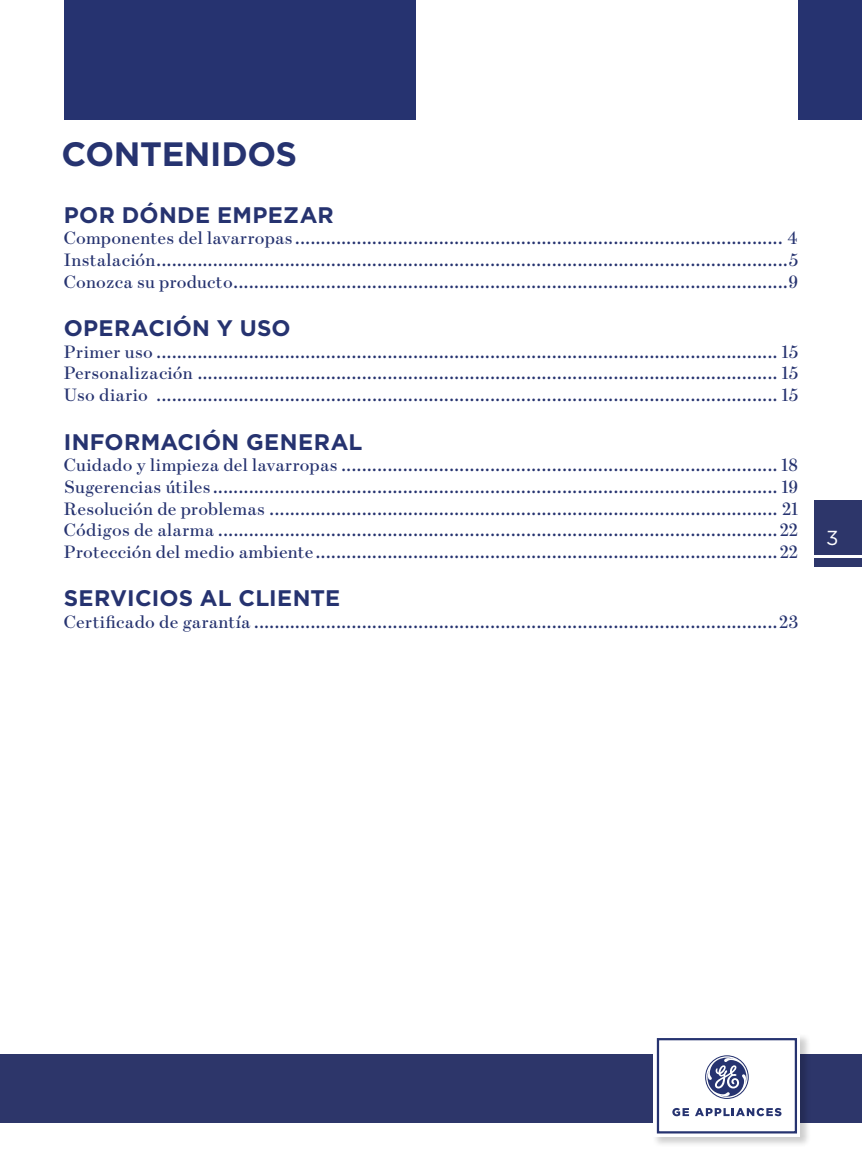
<style>
.page{position:relative;width:862px;height:1149px;background:#fff}
.page>*{position:absolute;margin:0;border:0;box-sizing:border-box;transform-origin:0 0}
.t1{font:700 33.75px "Gotham";letter-spacing:-.01em;color:#263370}
.t2{font:700 22.5px "Gotham";letter-spacing:.015em;color:#263370}
.t3{font:20.25px "Gotham";color:#fff}
.t4{font:18px/21.6px "Escrow";letter-spacing:.015em;color:#263370;text-align:justify}
</style>
<div class="page">
<div style="left:1px;top:1054px;width:860px;height:68px;background:#2d366a"></div>
<div style="left:651px;top:1032px;width:159px;height:115px;background:#000;opacity:.89"></div>
<div style="left:653px;top:1034px;width:146px;height:101px;background:linear-gradient(to right,#fff,#fff)"></div>
<div style="left:656px;top:1037px;width:140px;height:96px;background:#fff;border:2px solid #263370"></div>
<svg style="left:705px;top:1055px;width:43px;height:43px"></svg>
<svg style="left:672px;top:1108px;width:16px;height:7px"></svg>
<svg style="left:695px;top:1108px;width:86px;height:7px"></svg>
<div style="left:813px;top:500px;width:48px;height:66px;background:#2d366a"></div>
<hr style="left:813px;top:555px;width:48px;height:3px;background:#fff">
<div style="left:797px;top:0;width:64px;height:119px;background:#263370"></div>
<div style="left:64px;top:0;width:351px;height:119px;background:#263370"></div>
<h1 class="t1" style="left:61px;top:131px;width:237px">CONTENIDOS</h1>
<p class="t2" style="left:64px;top:200px;width:271px">POR DÓNDE EMPEZAR</p>
<p class="t4" style="left:64px;top:227px;width:735px">Componentes del lavarropas ............................................................................................... 4<br>Instalación...........................................................................................................................5<br>Conozca su producto............................................................................................................9</p>
<p class="t2" style="left:64px;top:313px;width:228px">OPERACIÓN Y USO</p>
<p class="t4" style="left:64px;top:340px;width:735px">Primer uso. ......................................................................................................................... 15<br>Personalización ................................................................................................................. 15<br>Uso diario ......................................................................................................................... 15</p>
<p class="t2" style="left:64px;top:426px;width:300px">INFORMACIÓN GENERAL</p>
<p class="t4" style="left:64px;top:454px;width:735px">Cuidado y limpieza del lavarropas ..................................................................................... 18<br>Sugerencias útiles .............................................................................................................. 19<br>Resolución de problemas ................................................................................................... 21<br>Códigos de alarma .............................................................................................................22<br>Protección del medio ambiente..........................................................................................22</p>
<p class="t2" style="left:64px;top:583px;width:278px">SERVICIOS AL CLIENTE</p>
<p class="t4" style="left:64px;top:610px;width:735px">Certificado de garantía ......................................................................................................23</p>
<p class="t3" style="left:825px;top:525px;width:14px">3</p>
</div>
